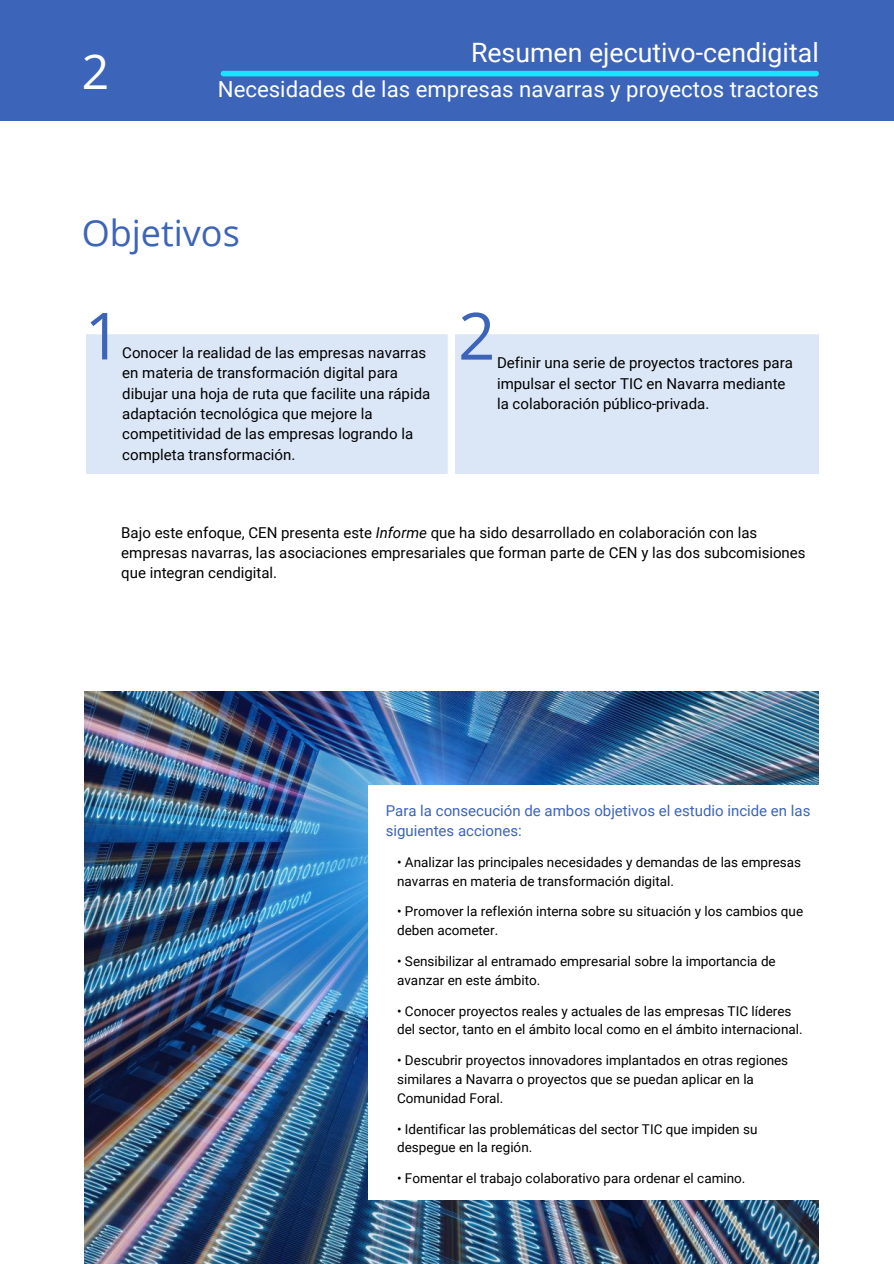
<style>
.page{position:relative;width:894px;height:1264px;background:#fff}
.page>*{position:absolute;margin:0;border:0;box-sizing:border-box;transform-origin:0 0}
.t1{font:65.1px "Open Sans";color:#3c64b8}
.t2{font:64.95px "Open Sans";color:#3c64b8}
.t3{font:48px "Open Sans";color:#fff}
.t4{font:36px "Open Sans";color:#3c64b8}
.t5{font:26.7px "Roboto";color:#fff}
.t6{font:22.2px "Roboto";color:#fff}
.t7{font:15px/20.2px "Roboto";color:#000}
.t8{font:15px/20.2px "Roboto";color:#3c64b8}
.t9{font:13.5px/18.8px "Roboto";color:#000}
.s1{font-style:italic}
</style>
<div class="page">
<div style="left:0;top:0;width:893px;height:121px;background:#3c64b8"></div>
<div style="left:223px;top:71px;width:593px;height:5px;background:#1de2ff"></div>
<div style="left:86px;top:334px;width:361px;height:140px;background:#dbe6f6"></div>
<div style="left:455px;top:334px;width:363px;height:140px;background:#dbe6f6"></div>
<img style="left:85px;top:691px;width:733px;height:572px">
<div style="left:368px;top:785px;width:471px;height:415px;background:#fff"></div>
<h3 class="t3" style="left:82px;top:38px;width:29px">2</h3>
<h3 class="t5" style="left:471px;top:38px;width:349px">Resumen ejecutivo-cendigital</h3>
<h3 class="t6" style="left:218px;top:76px;width:602px">Necesidades de las empresas navarras y proyectos tractores</h3>
<h3 class="t4" style="left:82px;top:207px;width:160px">Objetivos</h3>
<h2 class="t2" style="left:84px;top:290px;width:39px">1</h2>
<h1 class="t1" style="left:458px;top:290px;width:39px">2</h1>
<p class="t7" style="left:122px;top:343px;width:309px">Conocer la realidad de las empresas navarras en materia de transformación digital para dibujar una hoja de ruta que facilite una rápida adaptación tecnológica que mejore la competitividad de las empresas logrando la completa transformación.</p>
<p class="t7" style="left:497px;top:353px;width:297px">Definir una serie de proyectos tractores para impulsar el sector TIC en Navarra mediante la colaboración público-privada.</p>
<p class="t7" style="left:121px;top:522px;width:685px">Bajo este enfoque, CEN presenta este <span class="s1">Informe</span> que ha sido desarrollado en colaboración con las empresas navarras, las asociaciones empresariales que forman parte de CEN y las dos subcomisiones que integran cendigital.</p>
<p class="t8" style="left:385px;top:800px;width:426px">Para la consecución de ambos objetivos el estudio incide en las siguientes acciones:</p>
<p class="t9" style="left:397px;top:852px;width:405px">• Analizar las principales necesidades y demandas de las empresas navarras en materia de transformación digital.</p>
<p class="t9" style="left:397px;top:902px;width:407px">• Promover la reflexión interna sobre su situación y los cambios que deben acometer.</p>
<p class="t9" style="left:397px;top:952px;width:380px">• Sensibilizar al entramado empresarial sobre la importancia de avanzar en este ámbito.</p>
<p class="t9" style="left:397px;top:1001px;width:407px">• Conocer proyectos reales y actuales de las empresas TIC líderes del sector, tanto en el ámbito local como en el ámbito internacional.</p>
<p class="t9" style="left:397px;top:1051px;width:392px">• Descubrir proyectos innovadores implantados en otras regiones similares a Navarra o proyectos que se puedan aplicar en la<br>Comunidad Foral.</p>
<p class="t9" style="left:397px;top:1119px;width:362px">• Identificar las problemáticas del sector TIC que impiden su despegue en la región.</p>
<p class="t9" style="left:397px;top:1169px;width:350px">• Fomentar el trabajo colaborativo para ordenar el camino.</p>
</div>
